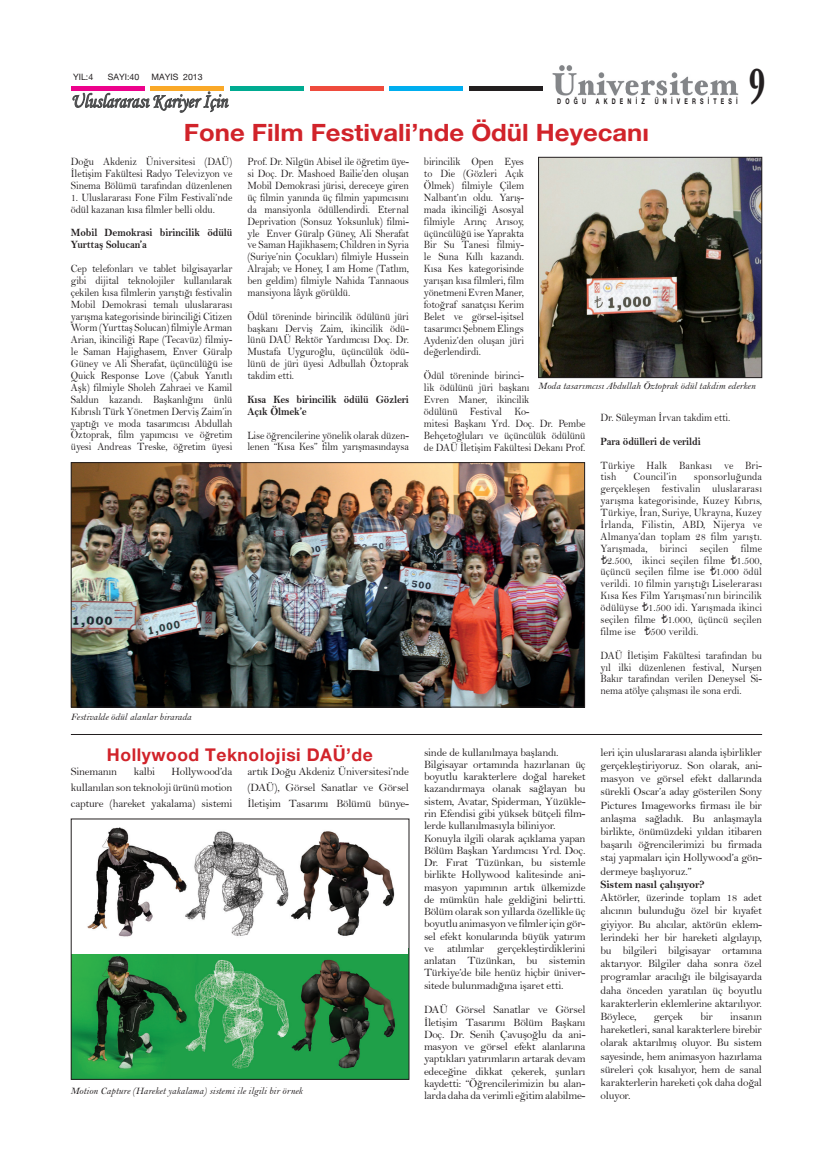
<style>
.page{position:relative;width:833px;height:1170px;background:#fff}
.page>*{position:absolute;margin:0;border:0;box-sizing:border-box;transform-origin:0 0}
.t1{font:700 46.12px "Hoefler Text EMU";color:#231f20;scale:.61 1}
.t2{font:700 23.75px "Helvetica Neue EMU";color:#d1232a;scale:1.08 1}
.t3{font:italic 20.25px "Monotype Corsiva EMU";letter-spacing:.005em;color:#4b4c4d;scale:.86 1}
.t4{font:700 17.5px "Helvetica Neue EMU";letter-spacing:.03em;color:#d1232a}
.t5{font:11.25px/11.9px "Bell MTEMU";letter-spacing:-.02em;color:#231f20;text-align:justify;scale:.91 1}
.t6{font:11.25px/12.2px "Bell MTEMU";letter-spacing:-.02em;color:#231f20;text-align:justify}
.t7{font:700 11.25px/11.9px "Bell MTEMU";letter-spacing:-.01em;color:#231f20;scale:.91 1}
.t8{font:11.25px/11.9px "Bell MTEMU";letter-spacing:.01em;color:#231f20;scale:.91 1}
.t9{font:700 11.25px "Bell MTEMU";letter-spacing:-.01em;color:#231f20}
.t10{font:italic 10px "Bell MTEMU";color:#231f20}
.t11{font:8.75px "Helvetica Neue EMU";color:#231f20}
.t12{font:700 7.75px "Helvetica Neue EMU";letter-spacing:.78em;color:#231f20;scale:.69 1}
.s1{font-family:"Abaku TL Sym Sans"}
</style>
<div class="page">
<hr style="left:71px;top:86px;width:74px;height:4px;background:#ed028c">
<div style="left:150px;top:86px;width:74px;height:5px;background:#faa928"></div>
<div style="left:230px;top:86px;width:74px;height:5px;background:#00ab91"></div>
<div style="left:310px;top:86px;width:74px;height:5px;background:#ef4b3d"></div>
<div style="left:389px;top:86px;width:74px;height:5px;background:#00aeef"></div>
<div style="left:469px;top:86px;width:73px;height:5px;background:#231f20"></div>
<svg style="left:72px;top:91px;width:157px;height:22px"></svg>
<img style="left:552px;top:65px;width:186px;height:31px">
<hr style="left:71px;top:734px;width:691px;height:1px;background:#231f20">
<img style="left:73px;top:464px;width:510px;height:241px">
<div style="left:71px;top:462px;width:514px;height:245px;border:1px solid #231f20"></div>
<img style="left:540px;top:159px;width:220px;height:217px">
<div style="left:538px;top:157px;width:224px;height:221px;border:1px solid #231f20"></div>
<img style="left:73px;top:954px;width:334px;height:123px">
<img style="left:87px;top:827px;width:308px;height:110px">
<p class="t11" style="left:73px;top:71px;width:22px">YIL:4</p>
<p class="t11" style="left:108px;top:71px;width:33px">SAYI:40</p>
<p class="t11" style="left:151px;top:71px;width:53px">MAYIS 2013</p>
<h3 class="t3" style="left:71px;top:89px;width:184px">Uluslararası Kariyer İçin</h3>
<p class="t12" style="left:557px;top:96px;width:43px">DOĞU</p>
<p class="t12" style="left:596px;top:96px;width:73px">AKDENİZ</p>
<p class="t12" style="left:655px;top:96px;width:122px">ÜNİVERSİTESİ</p>
<h2 class="t2" style="left:184px;top:118px;width:432px">Fone Film Festivali’nde Ödül Heyecanı</h2>
<h1 class="t1" style="left:748px;top:58px;width:30px">9</h1>
<p class="t5" style="left:71px;top:155px;width:179px">Doğu Akdeniz Üniversitesi (DAÜ)<br>İletişim Fakültesi Radyo Televizyon ve Sinema Bölümü tarafından düzenlenen</p>
<p class="t5" style="left:71px;top:191px;width:179px">1. Uluslararası Fone Film Festivali’nde ödül kazanan kısa filmler belli oldu.</p>
<p class="t7" style="left:71px;top:227px;width:179px">Mobil Demokrasi birincilik ödülü<br>Yurttaş Solucan’a</p>
<p class="t5" style="left:71px;top:262px;width:179px">Cep telefonları ve tablet bilgisayarlar gibi dijital teknolojiler kullanılarak çekilen kısa filmlerin yarıştığı festivalin Mobil Demokrasi temalı uluslararası yarışma kategorisinde birinciliği Citizen Worm (Yurttaş Solucan) filmiyle Arman Arian, ikinciliği Rape (Tecavüz) filmiy&shy;le Saman Hajighasem, Enver Güralp Güney ve Ali Sherafat, üçüncülüğü ise Quick Response Love (Çabuk Yanıtlı Aşk) filmiyle Sholeh Zahraei ve Kamil Saldun kazandı. Başkanlığını ünlü Kıbrıslı Türk Yönetmen Derviş Zaim’in yaptığı ve moda tasarımcısı Abdullah Öztoprak, film yapımcısı ve öğretim üyesi Andreas Treske, öğretim üyesi</p>
<p class="t5" style="left:247px;top:156px;width:179px">Prof. Dr. Nilgün Abisel ile öğretim üye&shy;si Doç. Dr. Mashoed Bailie’den oluşan Mobil Demokrasi jürisi, dereceye giren üç filmin yanında üç filmin yapımcısını da mansiyonla ödüllendirdi. Eternal Deprivation (Sonsuz Yoksunluk) filmi&shy;yle Enver Güralp Güney, Ali Sherafat ve Saman Hajikhasem; Children in Syria (Suriye’nin Çocukları) filmiyle Hussein Alrajab; ve Honey, I am Home (Tatlım, ben geldim) filmiyle Nahida Tannaous mansiyona lâyık görüldü.</p>
<p class="t5" style="left:247px;top:310px;width:179px">Ödül töreninde birincilik ödülünü jüri başkanı Derviş Zaim, ikincilik ödü&shy;lünü DAÜ Rektör Yardımcısı Doç. Dr.<br>Mustafa Uyguroğlu, üçüncülük ödü&shy;lünü de jüri üyesi Adbullah Öztoprak takdim etti.</p>
<p class="t7" style="left:247px;top:393px;width:179px">Kısa Kes birincilik ödülü Gözleri<br>Açık Ölmek’e</p>
<p class="t5" style="left:247px;top:429px;width:179px">Lise öğrencilerine yönelik olarak düzen&shy;lenen “Kısa Kes” film yarışmasındaysa</p>
<p class="t10" style="left:71px;top:711px;width:122px">Festivalde ödül alanlar birarada</p>
<h3 class="t4" style="left:107px;top:743px;width:267px">Hollywood Teknolojisi DAÜ’de</h3>
<p class="t6" style="left:71px;top:763px;width:163px;line-height:16px;text-indent:101px">Hollywood’da kullanılan son teknoloji ürünü motion capture (hareket yakalama) sistemi</p>
<p class="t6" style="left:247px;top:763px;width:163px;line-height:16px">artık Doğu Akdeniz Üniversitesi’nde (DAÜ), Görsel Sanatlar ve Görsel İletişim Tasarımı Bölümü bünye-</p>
<p class="t6" style="left:71px;top:765px;width:48px">Sinemanın</p>
<p class="t6" style="left:134px;top:765px;width:23px">kalbi</p>
<p class="t10" style="left:70px;top:1085px;width:234px">Motion Capture (Hareket yakalama) sistemi ile ilgili bir örnek</p>
<p class="t5" style="left:424px;top:156px;width:111px">birincilik Open Eyes to Die (Gözleri Açık Ölmek) filmiyle Çilem Nalbant’ın oldu. Yarış&shy;mada ikinciliği Asosyal filmiyle Arınç Arısoy, üçüncülüğü ise Yaprakta Bir Su Tanesi filmiy&shy;le Suna Kıllı kazandı.<br>Kısa Kes kategorisinde yarışan kısa filmleri, film yönetmeni Evren Maner, fotoğraf sanatçısı Kerim Belet ve görsel-işitsel tasarımcı Şebnem Elings Aydeniz’den oluşan jüri değerlendirdi.</p>
<p class="t5" style="left:424px;top:369px;width:179px;text-align:left">Ödül töreninde birinci-<br>lik ödülünü jüri başkanı<br>Evren Maner, ikincilik<br>ödülünü Festival Ko-<br>mitesi Başkanı Yrd. Doç. Dr. Pembe<br>Behçetoğluları ve üçüncülük ödülünü de DAÜ İletişim Fakültesi Dekanı Prof.</p>
<p class="t10" style="left:538px;top:380px;width:219px">Moda tasarımcısı Abdullah Öztoprak ödül takdim ederken</p>
<p class="t5" style="left:600px;top:411px;width:144px">Dr. Süleyman İrvan takdim etti.</p>
<p class="t7" style="left:600px;top:435px;width:112px">Para ödülleri de verildi</p>
<p class="t8" style="left:600px;top:459px;width:179px">Türkiye Halk Bankası ve Bri&shy;tish</p>
<p class="t5" style="left:600px;top:471px;width:179px;text-indent:93px">sponsorluğunda gerçekleşen festivalin uluslararası yarışma kategorisinde, Kuzey Kıbrıs, Türkiye, İran, Suriye, Ukrayna, Kuzey İrlanda, Filistin, ABD, Nijerya ve Almanya’dan toplam 28 film yarıştı.<br>Yarışmada, birinci seçilen filme <span class="s1">¨</span>2.500, ikinci seçilen filme <span class="s1">¨</span>1.500, üçüncü seçilen filme ise <span class="s1">¨</span>1.000 ödül verildi. 10 filmin yarıştığı Liselerarası Kısa Kes Film Yarışması’nın birincilik ödülüyse <span class="s1">¨</span>1.500 idi. Yarışmada ikinci seçilen filme <span class="s1">¨</span>1.000, üçüncü seçilen filme ise <span class="s1">¨</span>500 verildi.</p>
<p class="t5" style="left:600px;top:649px;width:179px">DAÜ İletişim Fakültesi tarafından bu yıl ilki düzenlenen festival, Nurşen Bakır tarafından verilen Deneysel Si&shy;nema atölye çalışması ile sona erdi.</p>
<p class="t8" style="left:633px;top:471px;width:49px">Council’in</p>
<p class="t6" style="left:424px;top:745px;width:163px;text-align:left">sinde de kullanılmaya başlandı.<br>Bilgisayar ortamında hazırlanan üç boyutlu karakterlere doğal hareket kazandırmaya olanak sağlayan bu sistem, Avatar, Spiderman, Yüzükle&shy;rin Efendisi gibi yüksek bütçeli film&shy;lerde kullanılmasıyla biliniyor.<br>Konuyla ilgili olarak açıklama yapan Bölüm Başkan Yardımcısı Yrd. Doç.<br>Dr. Fırat Tüzünkan, bu sistemle birlikte Hollywood kalitesinde ani&shy;masyon yapımının artık ülkemizde de mümkün hale geldiğini belirtti.<br>Bölüm olarak son yıllarda özellikle üç boyutlu animasyon ve filmler için gör&shy;sel efekt konularında büyük yatırım ve atılımlar gerçekleştirdiklerini anlatan Tüzünkan, bu sistemin Türkiye’de bile henüz hiçbir üniver&shy;sitede bulunmadığına işaret etti.</p>
<p class="t6" style="left:424px;top:1003px;width:163px">DAÜ Görsel Sanatlar ve Görsel İletişim Tasarımı Bölüm Başkanı Doç. Dr. Senih Çavuşoğlu da ani&shy;masyon ve görsel efekt alanlarına yaptıkları yatırımların artarak devam edeceğine dikkat çekerek, şunları kaydetti: “Öğrencilerimizin bu alan&shy;larda daha da verimli eğitim alabilme-</p>
<p class="t6" style="left:600px;top:745px;width:163px;line-height:13.2px">leri için uluslararası alanda işbirlikler gerçekleştiriyoruz. Son olarak, ani&shy;masyon ve görsel efekt dallarında sürekli Oscar’a aday gösterilen Sony Pictures Imageworks firması ile bir anlaşma sağladık. Bu anlaşmayla birlikte, önümüzdeki yıldan itibaren başarılı öğrencilerimizi bu firmada staj yapmaları için Hollywood’a gön&shy;dermeye başlıyoruz.”</p>
<p class="t9" style="left:600px;top:877px;width:106px">Sistem nasıl çalışıyor?</p>
<p class="t6" style="left:600px;top:890px;width:163px;line-height:13.2px">Aktörler, üzerinde toplam 18 adet alıcının bulunduğu özel bir kıyafet giyiyor. Bu alıcılar, aktörün eklem&shy;lerindeki her bir hareketi algılayıp, bu bilgileri bilgisayar ortamına aktarıyor. Bilgiler daha sonra özel programlar aracılığı ile bilgisayarda daha önceden yaratılan üç boyutlu karakterlerin eklemlerine aktarılıyor.<br>Böylece,</p>
<p class="t6" style="left:654px;top:1010px;width:31px">gerçek</p>
<p class="t6" style="left:700px;top:1010px;width:14px">bir</p>
<p class="t6" style="left:600px;top:1009px;width:163px;line-height:13.2px;text-indent:130px">insanın hareketleri, sanal karakterlere birebir olarak aktarılmış oluyor. Bu sistem sayesinde, hem animasyon hazırlama süreleri çok kısalıyor, hem de sanal karakterlerin hareketi çok daha doğal oluyor.</p>
</div>
